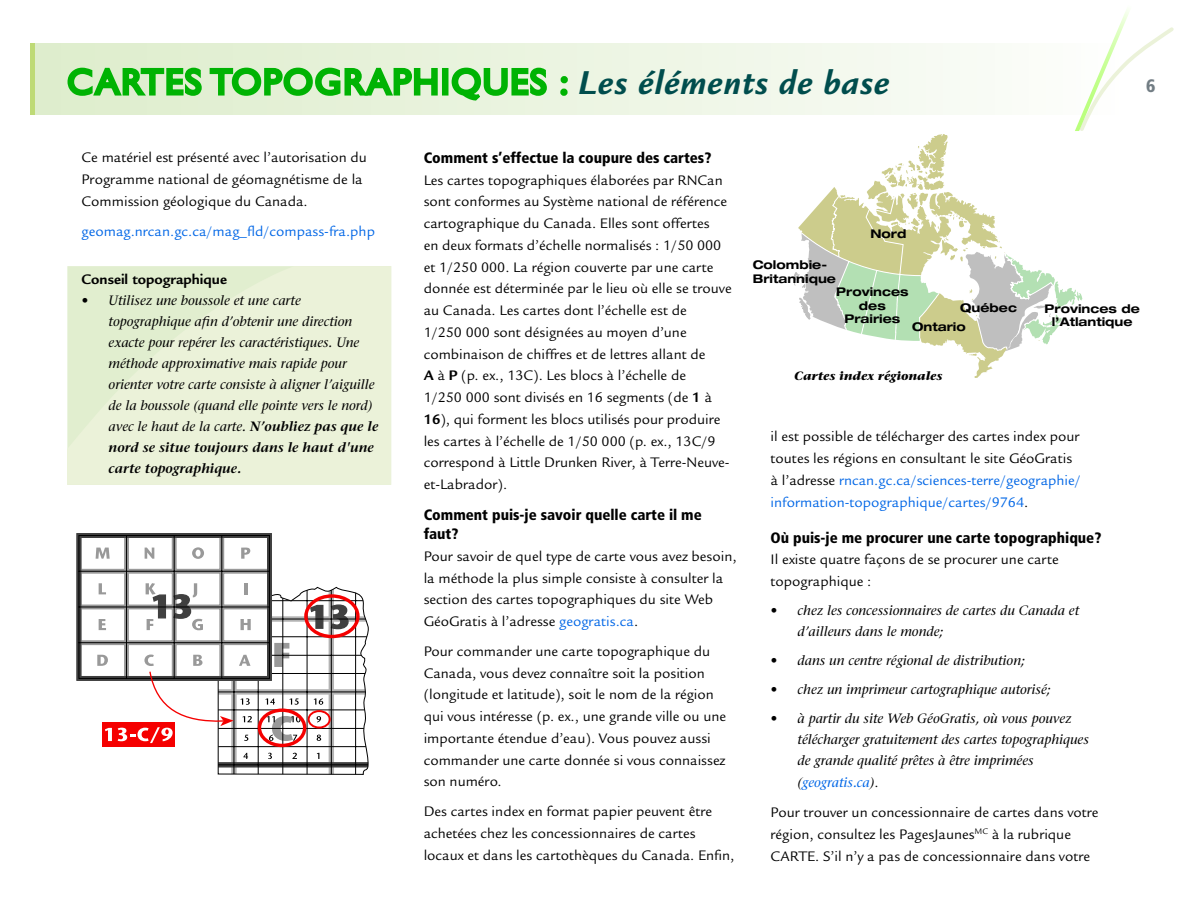
<style>
.page{position:relative;width:1188px;height:918px;background:#fff}
.page>*{position:absolute;margin:0;border:0;box-sizing:border-box;transform-origin:0 0}
.t1{font:36px "Gill Sans";letter-spacing:.05em;color:#00b303}
.t2{font:900 condensed 18px "Frutiger";color:#727d84}
.t3{font:15px/21.8px "Legacy Sans";color:#000}
.t4{font:900 condensed 15px/18.8px "Frutiger";color:#000}
.t5{font:15px "Legacy Sans";color:#0066e6}
.t6{font:700 15px "Legacy Sans";color:#000}
.t7{font:italic 13.5px/21px "Stone Serif";color:#000}
.t8{font:700 expanded 12px/13.5px "Helvetica Neue";color:#000}
.t9{font:italic 700 12px "Stone Serif";color:#000}
.s1{font-family:"Legacy Sans";font-weight:700;font-style:italic;color:#004d4d}
.s2{font-weight:600}
.s3{font-weight:700}
.s4{color:#0066e6}
.s5{font-family:"Legacy Sans";font-style:normal;font-size:15px}
</style>
<div class="page">
<svg style="left:31px;top:43px;width:763px;height:72px;background:#e8f2dc"></svg>
<svg style="left:66px;top:66px;width:373px;height:32px;background:#7ed477"></svg>
<div style="left:442px;top:68px;width:6px;height:28px;border:3px solid #00b303"></div>
<svg style="left:450px;top:66px;width:99px;height:36px;background:#85d780"></svg>
<svg style="left:558px;top:74px;width:12px;height:24px"></svg>
<svg style="left:67px;top:266px;width:324px;height:219px;background:#e8f1d6"></svg>
<div style="left:76px;top:533px;width:196px;height:148px;border:5px solid #404040"></div>
<svg style="left:79px;top:535px;width:290px;height:240px"></svg>
<svg style="left:794px;top:9px;width:380px;height:369px"></svg>
<h1 class="t1" style="left:67px;top:61px;width:824px">CARTES TOPOGRAPHIQUES : <span class="s1">Les éléments de base</span></h1>
<p class="t2" style="left:1146px;top:75px;width:11px">6</p>
<p class="t3" style="left:82px;top:147px;width:287px">Ce matériel est présenté avec l’autorisation du<br>Programme national de géomagnétisme de la<br>Commission géologique du Canada.</p>
<p class="t5" style="left:82px;top:223px;width:295px">geomag.nrcan.gc.ca/mag_fld/compass-fra.php</p>
<h3 class="t6" style="left:82px;top:270px;width:147px">Conseil topographique</h3>
<p class="t7" style="left:109px;top:289px;width:271px;text-indent:-27px">• Utilisez une boussole et une carte topographique afin d’obtenir une direction exacte pour repérer les caractéristiques. Une méthode approximative mais rapide pour orienter votre carte consiste à aligner l’aiguille de la boussole (quand elle pointe vers le nord) avec le haut de la carte. <span class="s2">N’oubliez pas que le nord se situe toujours dans le haut d'une carte topographique.</span></p>
<h2 class="t4" style="left:424px;top:148px;width:289px">Comment s’effectue la coupure des cartes?</h2>
<p class="t3" style="left:424px;top:169px;width:310px">Les cartes topographiques élaborées par RNCan sont conformes au Système national de référence cartographique du Canada. Elles sont offertes<br>en deux formats d’échelle normalisés : 1/50 000 et 1/250 000. La région couverte par une carte donnée est déterminée par le lieu où elle se trouve au Canada. Les cartes dont l’échelle est de<br>1/250 000 sont désignées au moyen d’une combinaison de chiffres et de lettres allant de<br><span class="s3">A</span> à <span class="s3">P</span> (p. ex., 13C). Les blocs à l’échelle de<br>1/250 000 sont divisés en 16 segments (de <span class="s3">1</span> à <span class="s3">16</span>), qui forment les blocs utilisés pour produire les cartes à l’échelle de 1/50 000 (p. ex., 13C/9 correspond à Little Drunken River, à Terre-Neuve&shy;et-Labrador).</p>
<h2 class="t4" style="left:424px;top:506px;width:280px">Comment puis-je savoir quelle carte il me faut?</h2>
<p class="t3" style="left:424px;top:545px;width:314px">Pour savoir de quel type de carte vous avez besoin, la méthode la plus simple consiste à consulter la section des cartes topographiques du site Web GéoGratis à l’adresse <span class="s4">geogratis.ca</span>.</p>
<p class="t3" style="left:424px;top:641px;width:304px">Pour commander une carte topographique du Canada, vous devez connaître soit la position (longitude et latitude), soit le nom de la région qui vous intéresse (p. ex., une grande ville ou une importante étendue d’eau). Vous pouvez aussi commander une carte donnée si vous connaissez son numéro.</p>
<p class="t3" style="left:424px;top:801px;width:312px">Des cartes index en format papier peuvent être achetées chez les concessionnaires de cartes locaux et dans les cartothèques du Canada. Enfin,</p>
<p class="t8" style="left:753px;top:258px;width:85px">Colombie-<br>Britannique</p>
<p class="t8" style="left:871px;top:227px;width:38px">Nord</p>
<p class="t8" style="left:836px;top:285px;width:74px;text-align:center">Provinces des<br>Prairies</p>
<p class="t8" style="left:912px;top:298px;width:106px;line-height:18.8px;text-indent:48px">Québec<br>Ontario</p>
<p class="t9" style="left:794px;top:368px;width:150px">Cartes index régionales</p>
<p class="t8" style="left:1044px;top:302px;width:97px;text-align:center">Provinces de l’Atlantique</p>
<p class="t3" style="left:771px;top:426px;width:312px">il est possible de télécharger des cartes index pour toutes les régions en consultant le site GéoGratis à l’adresse <span class="s4">rncan.gc.ca/sciences-terre/geographie/ information-topographique/cartes/9764</span>.</p>
<h2 class="t4" style="left:771px;top:528px;width:332px">Où puis-je me procurer une carte topographique?</h2>
<p class="t3" style="left:771px;top:549px;width:290px">Il existe quatre façons de se procurer une carte topographique :</p>
<p class="t7" style="left:798px;top:600px;width:283px;text-indent:-27px">• chez les concessionnaires de cartes du Canada et d’ailleurs dans le monde;</p>
<p class="t7" style="left:771px;top:650px;width:256px">• dans un centre régional de distribution;</p>
<p class="t7" style="left:771px;top:679px;width:282px">• chez un imprimeur cartographique autorisé;</p>
<p class="t7" style="left:798px;top:708px;width:293px;text-indent:-27px">• à partir du site Web GéoGratis, où vous pouvez télécharger gratuitement des cartes topographiques de grande qualité prêtes à être imprimées (<span class="s4">geogratis.ca</span>)<span class="s5">.</span></p>
<p class="t3" style="left:771px;top:802px;width:329px">Pour trouver un concessionnaire de cartes dans votre région, consultez les PagesJaunes<sup>MC</sup> à la rubrique<br>CARTE. S’il n’y a pas de concessionnaire dans votre</p>
</div>
